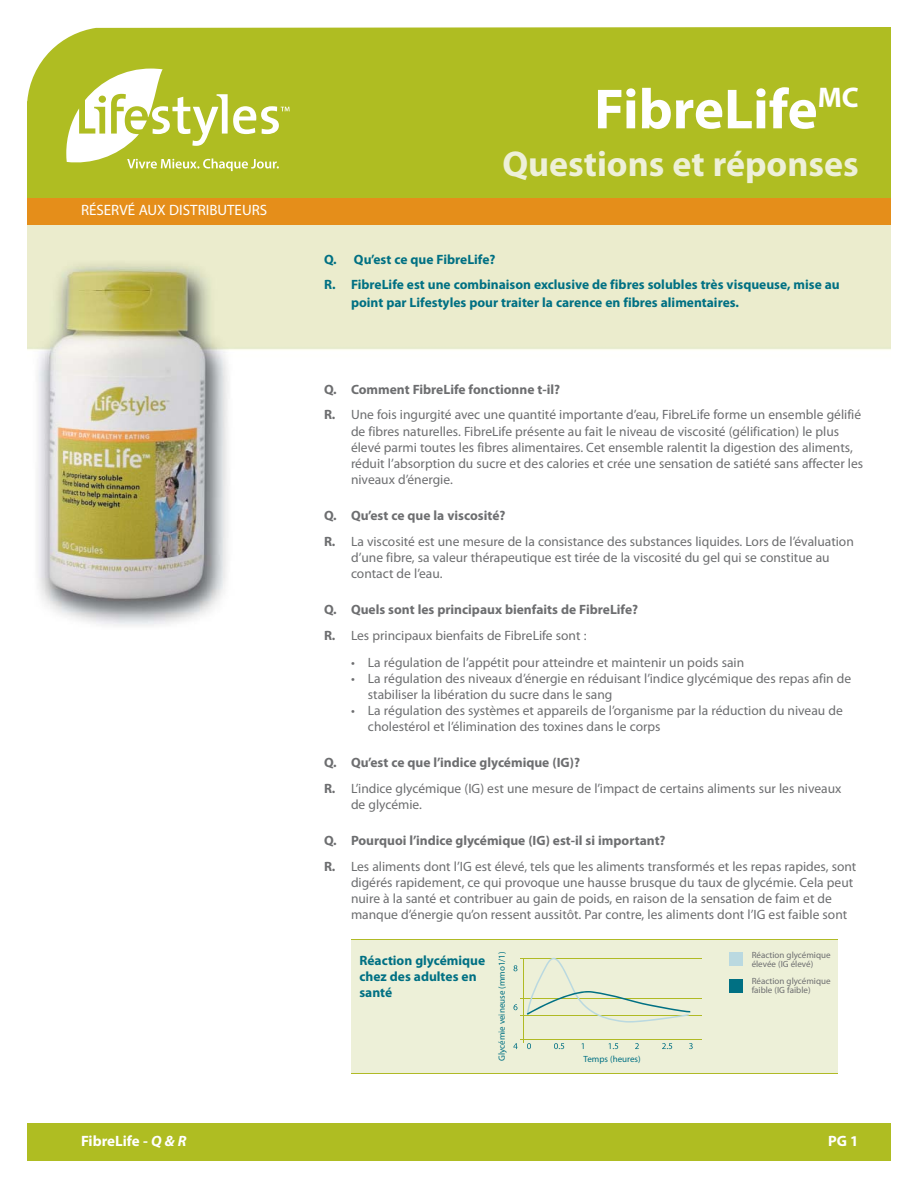
<style>
.page{position:relative;width:918px;height:1188px;background:#fff}
.page>*{position:absolute;margin:0;border:0;box-sizing:border-box;transform-origin:0 0}
.t1{font:700 57px "Myriad Pro";color:#fff}
.t2{font:700 36px "Myriad Pro";color:#eef0d8}
.t3{font:15px "Myriad Pro";color:#fff}
.t4{font:700 15px "Myriad Pro";color:#fff}
.t5{font:13.5px/16.2px "Myriad Pro";color:#6d6e70}
.t6{font:700 13.5px/16.2px "Myriad Pro";color:#007083}
.t7{font:700 13.5px/25.5px "Myriad Pro";color:#6d6e70}
.t8{font:9px/9px "Myriad Pro";color:#6d6e70}
.t9{font:9px "Myriad Pro";color:#007083}
.s1{font-weight:700}
.s2{font-weight:400}
.s3{font-style:italic}
</style>
<div class="page">
<div style="left:27px;top:27px;width:864px;height:171px;background:#afbd22"></div>
<img style="left:27px;top:225px;width:864px;height:401px">
<svg style="left:66px;top:69px;width:224px;height:102px"></svg>
<div style="left:27px;top:198px;width:864px;height:27px;background:#e58e1a"></div>
<div style="left:351px;top:939px;width:486px;height:135px;background:#edf0d8"></div>
<hr style="left:520px;top:958px;width:182px;height:1px;background:#b0ba25">
<svg style="left:527px;top:1043px;width:4px;height:6px"></svg>
<svg style="left:554px;top:1043px;width:10px;height:6px"></svg>
<svg style="left:582px;top:1043px;width:2px;height:6px"></svg>
<svg style="left:609px;top:1043px;width:9px;height:6px"></svg>
<svg style="left:635px;top:1043px;width:4px;height:6px"></svg>
<svg style="left:662px;top:1043px;width:10px;height:6px"></svg>
<svg style="left:689px;top:1043px;width:4px;height:6px"></svg>
<svg style="left:514px;top:965px;width:3px;height:6px"></svg>
<svg style="left:513px;top:1004px;width:5px;height:6px"></svg>
<svg style="left:513px;top:1043px;width:5px;height:6px"></svg>
<hr style="left:520px;top:1039px;width:182px;height:1px;background:#b0ba25">
<hr style="left:523px;top:958px;width:1px;height:85px;background:#b0ba25">
<hr style="left:520px;top:998px;width:182px;height:1px;background:#b0ba25">
<hr style="left:520px;top:1015px;width:182px;height:1px;background:#b0ba25">
<svg style="left:527px;top:958px;width:163px;height:65px"></svg>
<div style="left:729px;top:952px;width:14px;height:14px;background:#bad9e0"></div>
<div style="left:729px;top:979px;width:14px;height:14px;background:#007083"></div>
<hr style="left:351px;top:939px;width:486px;height:1px;background:#b0ba25">
<hr style="left:351px;top:1073px;width:486px;height:1px;background:#b0ba25">
<div style="left:27px;top:1123px;width:864px;height:38px;background:#afbd22"></div>
<p class="t3" style="left:81px;top:205px;width:188px">RÉSERVÉ AUX DISTRIBUTEURS</p>
<h1 class="t1" style="left:594px;top:88px;width:266px">FibreLife<sup>MC</sup></h1>
<h2 class="t2" style="left:502px;top:151px;width:358px">Questions et réponses</h2>
<p class="t6" style="left:324px;top:248px;width:517px;line-height:25.5px">Q. Qu’est ce que FibreLife?<br>R. FibreLife est une combinaison exclusive de fibres solubles très visqueuse, mise au</p>
<p class="t6" style="left:351px;top:295px;width:390px">point par Lifestyles pour traiter la carence en fibres alimentaires.</p>
<p class="t5" style="left:324px;top:377px;width:539px;line-height:25.5px"><span class="s1">Q. Comment FibreLife fonctionne t-il?<br>R.</span> Une fois ingurgité avec une quantité importante d’eau, FibreLife forme un ensemble gélifié</p>
<p class="t5" style="left:351px;top:424px;width:514px">de fibres naturelles. FibreLife présente au fait le niveau de viscosité (gélification) le plus élevé parmi toutes les fibres alimentaires. Cet ensemble ralentit la digestion des aliments, réduit l’absorption du sucre et des calories et crée une sensation de satiété sans affecter les niveaux d’énergie.</p>
<p class="t5" style="left:324px;top:504px;width:531px;line-height:25.5px"><span class="s1">Q. Qu’est ce que la viscosité?<br>R.</span> La viscosité est une mesure de la consistance des substances liquides. Lors de l’évaluation</p>
<p class="t5" style="left:351px;top:550px;width:480px">d’une fibre, sa valeur thérapeutique est tirée de la viscosité du gel qui se constitue au contact de l’eau.</p>
<p class="t7" style="left:324px;top:598px;width:316px">Q. Quels sont les principaux bienfaits de FibreLife?<br>R. <span class="s2">Les principaux bienfaits de FibreLife sont :</span></p>
<p class="t5" style="left:351px;top:655px;width:395px">• La régulation de l’appétit pour atteindre et maintenir un poids sain</p>
<p class="t5" style="left:368px;top:671px;width:485px;text-indent:-17px">• La régulation des niveaux d’énergie en réduisant l’indice glycémique des repas afin de stabiliser la libération du sucre dans le sang</p>
<p class="t5" style="left:368px;top:703px;width:476px;text-indent:-17px">• La régulation des systèmes et appareils de l’organisme par la réduction du niveau de cholestérol et l’élimination des toxines dans le corps</p>
<p class="t5" style="left:324px;top:751px;width:519px;line-height:25.5px"><span class="s1">Q. Qu’est ce que l’indice glycémique (IG)?<br>R.</span> L’indice glycémique (IG) est une mesure de l’impact de certains aliments sur les niveaux</p>
<p class="t5" style="left:351px;top:797px;width:73px">de glycémie.</p>
<p class="t5" style="left:324px;top:829px;width:534px;line-height:25.5px"><span class="s1">Q. Pourquoi l’indice glycémique (IG) est-il si important?<br>R.</span> Les aliments dont l’IG est élevé, tels que les aliments transformés et les repas rapides, sont</p>
<p class="t5" style="left:351px;top:875px;width:504px">digérés rapidement, ce qui provoque une hausse brusque du taux de glycémie. Cela peut nuire à la santé et contribuer au gain de poids, en raison de la sensation de faim et de manque d’énergie qu’on ressent aussitôt. Par contre, les aliments dont l’IG est faible sont</p>
<p class="t6" style="left:359px;top:953px;width:127px">Réaction glycémique chez des adultes en santé</p>
<p class="t8" style="left:752px;top:951px;width:80px">Réaction glycémique élevée (IG élevé)</p>
<p class="t9" style="left:498px;top:1061px;width:111px;rotate:-90deg">Glycémie veineuse (mmo1/1)</p>
<p class="t8" style="left:752px;top:977px;width:80px">Réaction glycémique faible (IG faible)</p>
<p class="t9" style="left:584px;top:1056px;width:59px">Temps (heures)</p>
<p class="t4" style="left:81px;top:1135px;width:107px">FibreLife - <span class="s3">Q &amp; R</span></p>
<p class="t4" style="left:828px;top:1135px;width:32px">PG 1</p>
</div>
